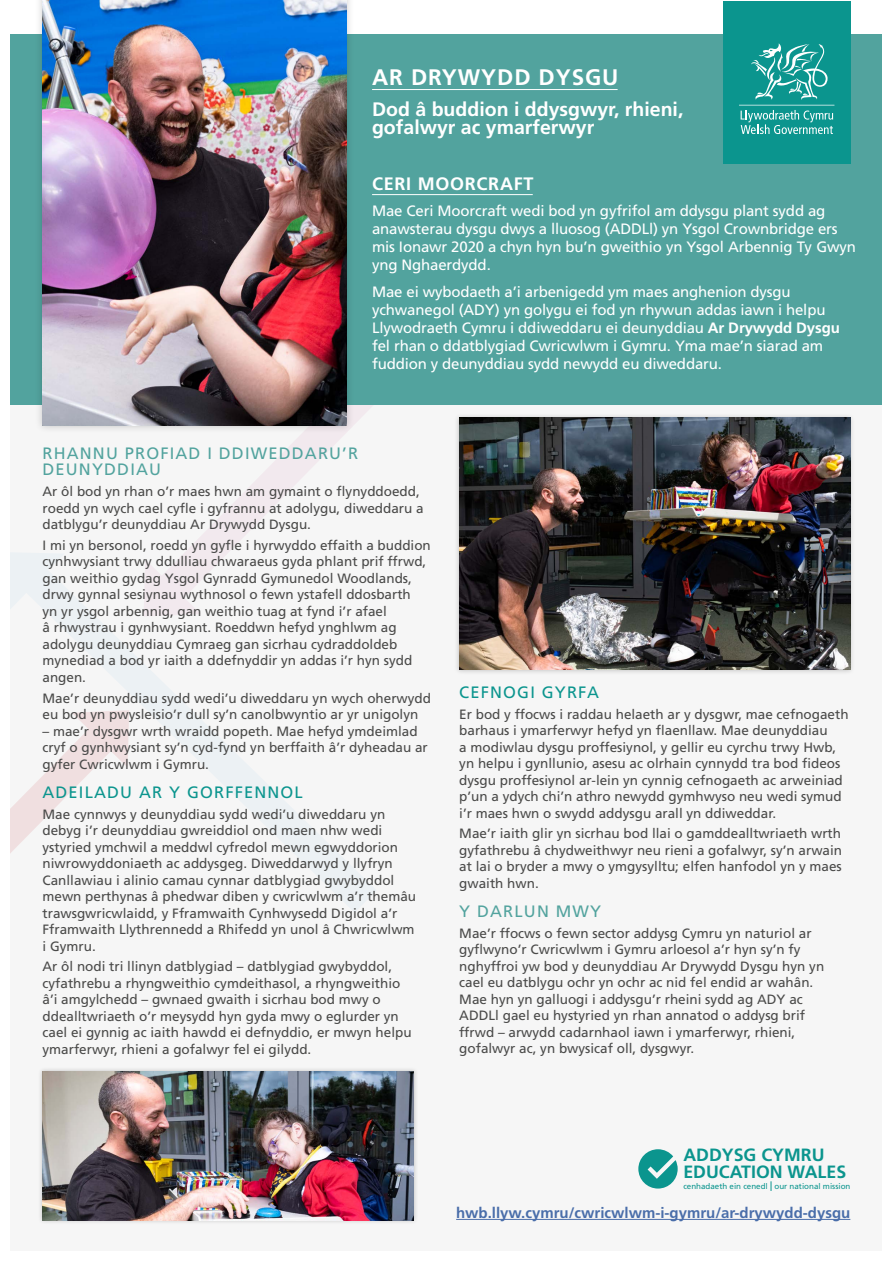
<style>
.page{position:relative;width:893px;height:1263px;background:#fff}
.page>*{position:absolute;margin:0;border:0;box-sizing:border-box;transform-origin:0 0}
.t1{font:700 22.5px "Frutiger LT Std";letter-spacing:.04em;color:#fff}
.t2{font:700 19.5px/18px "Frutiger LT Std";color:#fff}
.t3{font:700 18px "Frutiger LT Std";letter-spacing:.04em;color:#fff}
.t4{font:700 17.7px/17.1px "Frutiger";color:#0b958e}
.t5{font:16.5px/16.5px "Frutiger LT Std";letter-spacing:.07em;color:#52a39e}
.t6{font:16.5px "Frutiger LT Std";letter-spacing:.07em;color:#0b958e}
.t7{font:15px/18px "Frutiger LT Std";letter-spacing:-.01em;color:#fff}
.t8{font:700 15px "Frutiger LT Std";color:#4a6eaa}
.t9{font:13.5px/16.5px "Frutiger LT Std";color:#4a4a49}
.t10{font:7.95px "Frutiger";color:#0b958e}
.s1{font-weight:700}
</style>
<div class="page">
<div style="left:11px;top:34px;width:871px;height:1216px;background:#f6f6f6"></div>
<svg style="left:201px;top:405px;width:172px;height:175px"></svg>
<svg style="left:11px;top:537px;width:190px;height:315px"></svg>
<div style="left:11px;top:34px;width:871px;height:371px;background:#52a39e"></div>
<hr style="left:372px;top:89px;width:246px;height:1px;background:#fff">
<hr style="left:372px;top:194px;width:161px;height:1px;background:#fff">
<div style="left:34px;top:0;width:321px;height:433px;background:#000;opacity:.2"></div>
<img style="left:43px;top:0;width:304px;height:425px">
<div style="left:38px;top:1067px;width:380px;height:158px;background:#000;opacity:.2"></div>
<img style="left:43px;top:1071px;width:371px;height:149px">
<div style="left:454px;top:413px;width:402px;height:262px;background:#000;opacity:.2"></div>
<img style="left:459px;top:418px;width:391px;height:252px">
<div style="left:723px;top:1px;width:127px;height:163px;background:#0b958e"></div>
<svg style="left:739px;top:43px;width:95px;height:91px"></svg>
<hr style="left:456px;top:1219px;width:394px;height:1px;background:#4a6eaa">
<svg style="left:638px;top:1149px;width:40px;height:39px"></svg>
<h1 class="t1" style="left:372px;top:64px;width:248px">AR DRYWYDD DYSGU</h1>
<h2 class="t2" style="left:372px;top:100px;width:313px">Dod â buddion i ddysgwyr, rhieni, gofalwyr ac ymarferwyr</h2>
<h3 class="t3" style="left:372px;top:173px;width:163px">CERI MOORCRAFT</h3>
<p class="t7" style="left:372px;top:202px;width:485px">Mae Ceri Moorcraft wedi bod yn gyfrifol am ddysgu plant sydd ag anawsterau dysgu dwys a lluosog (ADDLl) yn Ysgol Crownbridge ers mis Ionawr 2020 a chyn hyn bu’n gweithio yn Ysgol Arbennig Ty Gwyn yng Nghaerdydd.</p>
<p class="t7" style="left:372px;top:283px;width:469px">Mae ei wybodaeth a’i arbenigedd ym maes anghenion dysgu ychwanegol (ADY) yn golygu ei fod yn rhywun addas iawn i helpu Llywodraeth Cymru i ddiweddaru ei deunyddiau <span class="s1">Ar Drywydd Dysgu </span>fel rhan o ddatblygiad Cwricwlwm i Gymru. Yma mae’n siarad am fuddion y deunyddiau sydd newydd eu diweddaru.</p>
<p class="t5" style="left:43px;top:445px;width:317px">RHANNU PROFIAD I DDIWEDDARU’R<br>DEUNYDDIAU</p>
<p class="t9" style="left:43px;top:483px;width:383px">Ar ôl bod yn rhan o’r maes hwn am gymaint o flynyddoedd, roedd yn wych cael cyfle i gyfrannu at adolygu, diweddaru a datblygu’r deunyddiau Ar Drywydd Dysgu.</p>
<p class="t9" style="left:43px;top:537px;width:390px">I mi yn bersonol, roedd yn gyfle i hyrwyddo effaith a buddion cynhwysiant trwy ddulliau chwaraeus gyda phlant prif ffrwd, gan weithio gydag Ysgol Gynradd Gymunedol Woodlands, drwy gynnal sesiynau wythnosol o fewn ystafell ddosbarth<br>yn yr ysgol arbennig, gan weithio tuag at fynd i’r afael<br>â rhwystrau i gynhwysiant. Roeddwn hefyd ynghlwm ag adolygu deunyddiau Cymraeg gan sicrhau cydraddoldeb mynediad a bod yr iaith a ddefnyddir yn addas i’r hyn sydd angen.</p>
<p class="t9" style="left:43px;top:690px;width:390px">Mae’r deunyddiau sydd wedi’u diweddaru yn wych oherwydd eu bod yn pwysleisio’r dull sy’n canolbwyntio ar yr unigolyn</p>
<p class="t9" style="left:43px;top:723px;width:387px">– mae’r dysgwr wrth wraidd popeth. Mae hefyd ymdeimlad cryf o gynhwysiant sy’n cyd-fynd yn berffaith â’r dyheadau ar gyfer Cwricwlwm i Gymru.</p>
<p class="t6" style="left:43px;top:782px;width:262px">ADEILADU AR Y GORFFENNOL</p>
<p class="t9" style="left:43px;top:806px;width:375px">Mae cynnwys y deunyddiau sydd wedi’u diweddaru yn debyg i’r deunyddiau gwreiddiol ond maen nhw wedi ystyried ymchwil a meddwl cyfredol mewn egwyddorion niwrowyddoniaeth ac addysgeg. Diweddarwyd y llyfryn Canllawiau i alinio camau cynnar datblygiad gwybyddol mewn perthynas â phedwar diben y cwricwlwm a’r themâu trawsgwricwlaidd, y Fframwaith Cynhwysedd Digidol a’r Fframwaith Llythrennedd a Rhifedd yn unol â Chwricwlwm i Gymru.</p>
<p class="t9" style="left:43px;top:958px;width:371px">Ar ôl nodi tri llinyn datblygiad – datblygiad gwybyddol, cyfathrebu a rhyngweithio cymdeithasol, a rhyngweithio â’i amgylchedd – gwnaed gwaith i sicrhau bod mwy o ddealltwriaeth o’r meysydd hyn gyda mwy o eglurder yn cael ei gynnig ac iaith hawdd ei defnyddio, er mwyn helpu ymarferwyr, rhieni a gofalwyr fel ei gilydd.</p>
<p class="t6" style="left:459px;top:682px;width:141px">CEFNOGI GYRFA</p>
<p class="t9" style="left:459px;top:706px;width:391px">Er bod y ffocws i raddau helaeth ar y dysgwr, mae cefnogaeth barhaus i ymarferwyr hefyd yn flaenllaw. Mae deunyddiau<br>a modiwlau dysgu proffesiynol, y gellir eu cyrchu trwy Hwb, yn helpu i gynllunio, asesu ac olrhain cynnydd tra bod fideos dysgu proffesiynol ar-lein yn cynnig cefnogaeth ac arweiniad p’un a ydych chi’n athro newydd gymhwyso neu wedi symud i’r maes hwn o swydd addysgu arall yn ddiweddar.</p>
<p class="t9" style="left:459px;top:825px;width:384px;text-align:justify">Mae’r iaith glir yn sicrhau bod llai o gamddealltwriaeth wrth gyfathrebu â chydweithwyr neu rieni a gofalwyr, sy’n arwain at lai o bryder a mwy o ymgysylltu; elfen hanfodol yn y maes gwaith hwn.</p>
<p class="t5" style="left:459px;top:903px;width:143px">Y DARLUN MWY</p>
<p class="t9" style="left:459px;top:925px;width:367px">Mae’r ffocws o fewn sector addysg Cymru yn naturiol ar gyflwyno’r Cwricwlwm i Gymru arloesol a’r hyn sy’n fy nghyffroi yw bod y deunyddiau Ar Drywydd Dysgu hyn yn cael eu datblygu ochr yn ochr ac nid fel endid ar wahân.<br>Mae hyn yn galluogi i addysgu’r rheini sydd ag ADY ac ADDLl gael eu hystyried yn rhan annatod o addysg brif ffrwd – arwydd cadarnhaol iawn i ymarferwyr, rhieni, gofalwyr ac, yn bwysicaf oll, dysgwyr.</p>
<h3 class="t4" style="left:683px;top:1146px;width:164px">ADDYSG CYMRU<br>EDUCATION WALES</h3>
<p class="t10" style="left:683px;top:1181px;width:169px">cenhadaeth ein cenedl our national mission</p>
<p class="t8" style="left:456px;top:1204px;width:396px">hwb.llyw.cymru/cwricwlwm-i-gymru/ar-drywydd-dysgu</p>
</div>
